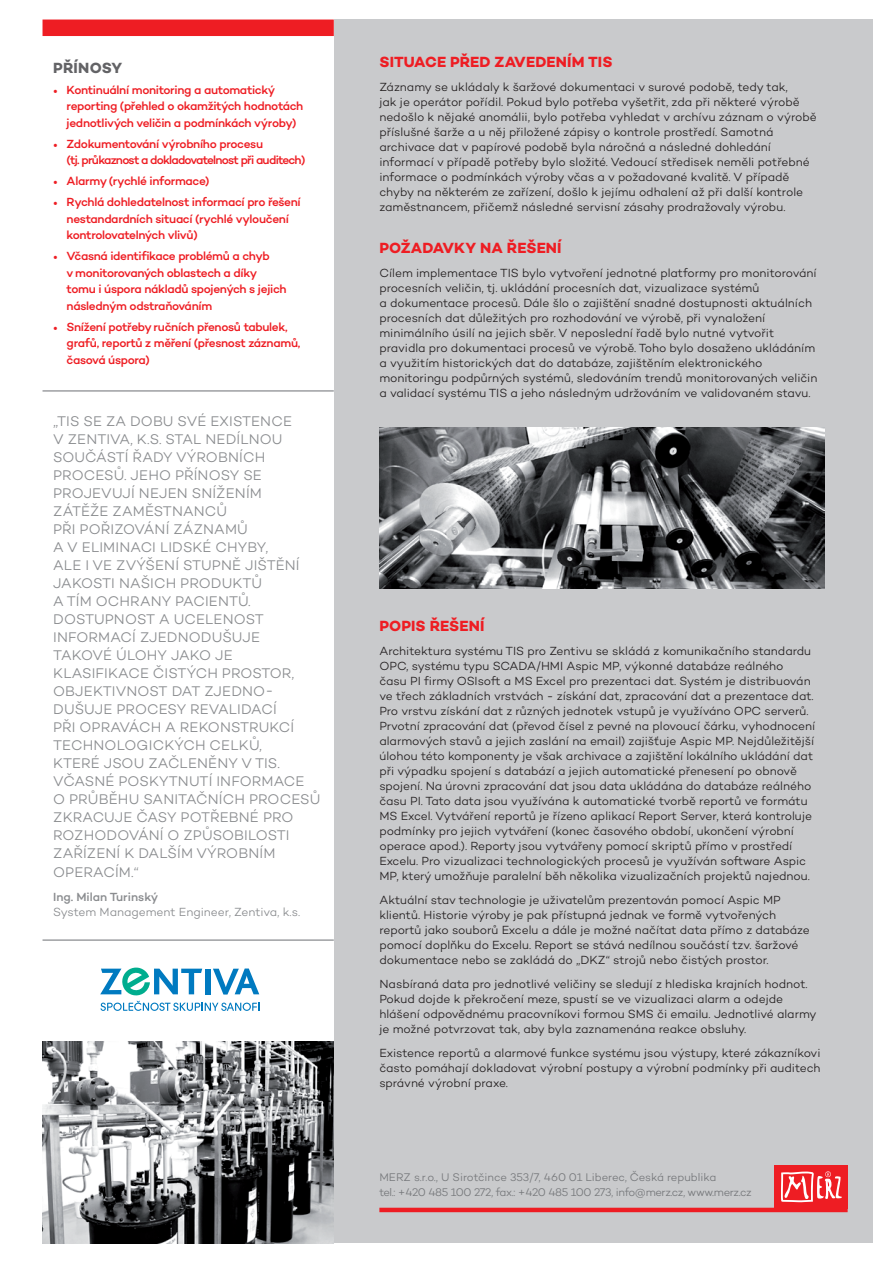
<style>
.page{position:relative;width:893px;height:1263px;background:#fff}
.page>*{position:absolute;margin:0;border:0;box-sizing:border-box;transform-origin:0 0}
.t1{font:700 15px "Campton";letter-spacing:.01em;color:#ee1d23}
.t2{font:700 15px "Campton";letter-spacing:.01em;color:#636366}
.t3{font:300 14.25px/18px "Campton";letter-spacing:.01em;color:#8a8c8f}
.t4{font:300 12px/15px "Campton";letter-spacing:-.005em;color:#231f20}
.t5{font:500 12px/16.5px "Campton";letter-spacing:-.03em;color:#ee1d23}
.t6{font:500 12px/16.5px "Campton";letter-spacing:-.06em;color:#ee1d23}
.t7{font:300 12px "Campton";color:#8a8c8f}
.t8{font:500 12px "Campton";color:#8a8c8f}
.t9{font:300 11.25px/15px "Campton";letter-spacing:-.03em;color:#76787b}
.s1{font-family:"Minion Pro"}
</style>
<div class="page">
<div style="left:334px;top:20px;width:539px;height:1223px;background:#c9cacc"></div>
<div style="left:43px;top:20px;width:291px;height:16px;background:#ee1d23"></div>
<hr style="left:379px;top:1208px;width:469px;height:4px;background:#ee1d23">
<div style="left:774px;top:1166px;width:74px;height:43px;background:#ee1d23"></div>
<svg style="left:781px;top:1171px;width:61px;height:31px"></svg>
<img style="left:43px;top:1042px;width:291px;height:201px">
<img style="left:379px;top:427px;width:446px;height:161px">
<hr style="left:43px;top:390px;width:291px;height:2px;background:#9d9fa2">
<hr style="left:43px;top:939px;width:291px;height:2px;background:#9d9fa2">
<svg style="left:100px;top:967px;width:159px;height:44px"></svg>
<p class="t2" style="left:53px;top:58px;width:71px">Přínosy</p>
<p class="t5" style="left:67px;top:81px;width:238px;text-indent:-14px"><span class="s1">•</span> Kontinuální monitoring a automatický reporting (přehled o okamžitých hodnotách jednotlivých veličin a podmínkách výroby)</p>
<p class="t6" style="left:67px;top:135px;width:240px;text-indent:-14px"><span class="s1">•</span> Zdokumentování výrobního procesu<br>(tj. průkaznost a dokladovatelnost při auditech)</p>
<p class="t5" style="left:53px;top:172px;width:158px"><span class="s1">•</span> Alarmy (rychlé informace)</p>
<p class="t5" style="left:67px;top:193px;width:236px;text-indent:-14px"><span class="s1">•</span> Rychlá dohledatelnost informací pro řešení nestandardních situací (rychlé vyloučení kontrolovatelných vlivů)</p>
<p class="t5" style="left:67px;top:247px;width:221px;text-indent:-14px"><span class="s1">•</span> Včasná identifikace problémů a chyb<br>v monitorovaných oblastech a díky tomu i úspora nákladů spojených s jejich následným odstraňováním</p>
<p class="t5" style="left:67px;top:318px;width:235px;text-indent:-14px"><span class="s1">•</span> Snížení potřeby ručních přenosů tabulek, grafů, reportů z měření (přesnost záznamů, časová úspora)</p>
<p class="t3" style="left:53px;top:412px;width:240px;text-indent:110px">u své existenc e v Zentiva, k.s. stal ned ílnou so učástí řady výrob</p>
<p class="t3" style="left:53px;top:412px;width:13px">„TIS</p>
<p class="t3" style="left:84px;top:412px;width:58px">se za dob</p>
<p class="t3" style="left:228px;top:448px;width:26px">ních</p>
<p class="t3" style="left:53px;top:466px;width:11px">proc</p>
<p class="t3" style="left:95px;top:466px;width:168px">esů. Jeho přínosy se</p>
<p class="t3" style="left:53px;top:484px;width:11px">proj</p>
<p class="t3" style="left:53px;top:484px;width:248px;text-indent:39px">evují nejen snížením zátěže zam ěstnanc ů<br>při po řizování záz nam ů<br>a v elim inac i lidské chyby, ale i ve zvýšení stupně j ištění jakosti našich prod</p>
<p class="t3" style="left:222px;top:574px;width:42px">uktů</p>
<p class="t3" style="left:53px;top:592px;width:212px;text-indent:87px">any pac ientů.<br>Dostupnost a uc elenost inform</p>
<p class="t3" style="left:53px;top:592px;width:55px">atím ochr</p>
<p class="t3" style="left:53px;top:628px;width:208px;text-indent:57px">ací zjednodušuje takové úloh</p>
<p class="t3" style="left:53px;top:646px;width:181px;text-align:right">y jako je<br>klasifikac e č istých pro</p>
<p class="t3" style="left:252px;top:664px;width:43px">stor,</p>
<p class="t3" style="left:53px;top:682px;width:222px;text-indent:31px">ektivnost dat zj ed no - dušuj e proc</p>
<p class="t3" style="left:53px;top:682px;width:11px">obj</p>
<p class="t3" style="left:159px;top:700px;width:120px">esy revalidac í</p>
<p class="t3" style="left:53px;top:718px;width:242px;text-indent:57px">avách a reko nstrukc í tech nolog</p>
<p class="t3" style="left:53px;top:718px;width:38px">při opr</p>
<p class="t3" style="left:53px;top:736px;width:210px;text-align:right">ických celků,<br>které jsou začleněny v TIS</p>
<p class="t3" style="left:277px;top:754px;width:4px">.</p>
<p class="t3" style="left:53px;top:772px;width:190px">Včasné poskytnutí inform</p>
<p class="t3" style="left:274px;top:772px;width:32px">ace</p>
<p class="t3" style="left:53px;top:790px;width:10px">opr</p>
<p class="t3" style="left:88px;top:790px;width:173px">ůběhu sanitačních proc</p>
<p class="t3" style="left:291px;top:790px;width:31px">esů</p>
<p class="t3" style="left:53px;top:808px;width:221px">z krac uj e časy potřeb né pro rozhodo</p>
<p class="t3" style="left:53px;top:826px;width:238px;text-indent:149px">ůsob ilosti zaříz ení k dalším výrob</p>
<p class="t3" style="left:129px;top:826px;width:48px">vání ozp</p>
<p class="t3" style="left:248px;top:844px;width:26px">ním</p>
<p class="t3" style="left:53px;top:863px;width:87px">operacím.“</p>
<p class="t8" style="left:53px;top:890px;width:107px">Ing. Milan Turinský</p>
<p class="t7" style="left:53px;top:905px;width:249px">System Management Engineer, Zentiva, k.s.</p>
<p class="t1" style="left:379px;top:53px;width:226px">Situace před zavedením TIS</p>
<p class="t4" style="left:379px;top:79px;width:439px">Záznamy se ukládaly k šaržové dokumentaci v surové podobě, tedy tak,<br>jak je operátor pořídil. Pokud bylo potřeba vyšetřit, zda při některé výrobě nedošlo k nějaké anomálii, bylo potřeba vyhledat v archívu záznam o výrobě příslušné šarže a u něj přiložené zápisy o kontrole prostředí. Samotná archivace dat v papírové podobě byla náročná a následné dohledání informací v případě potřeby bylo složité. Vedoucí středisek neměli potřebné informace o podmínkách výroby včas a v požadované kvalitě. V případě chyby na některém ze zařízení, došlo k jejímu odhalení až při další kontrole zaměstnancem, přičemž následné servisní zásahy prodražovaly výrobu.</p>
<p class="t1" style="left:379px;top:239px;width:22px">POŽADAVKY</p>
<p class="t1" style="left:480px;top:239px;width:37px">NA ŘEŠENÍ</p>
<p class="t4" style="left:379px;top:265px;width:128px">Cílem implementace TIS</p>
<p class="t4" style="left:379px;top:265px;width:440px;text-indent:143px">bylo vytvoření jednotné platformy pro monitorování procesních veličin, tj. ukládání procesních dat, vizualizace systémů<br>a dokumentace procesů. Dále šlo o zajištění snadné dostupnosti aktuálních procesních dat důležitých pro rozhodování ve výrobě, při vynaložení minimálního úsilí na jejich sběr. V neposlední řadě bylo nutné vytvořit pravidla pro dokumentaci procesů ve výrobě. Toho bylo dosaženo ukládáním a využitím historických dat do databáze, zajištěním elektronického monitoringu podpůrných systémů, sledováním trendů monitorovaných veličin a validací systému TIS</p>
<p class="t4" style="left:511px;top:385px;width:302px">a jeho následným udržováním ve validovaném stavu.</p>
<p class="t1" style="left:379px;top:617px;width:107px">Popis řešení</p>
<p class="t4" style="left:379px;top:643px;width:134px">Architektura systému TIS</p>
<p class="t4" style="left:379px;top:643px;width:437px;text-indent:148px">pro Zentivu se skládá z komunikačního standardu OPC, systému typu SCADA/HMI Aspic MP, výkonné databáze reálného<br>času PI firmy OSI soft a MS Excel pro prezentaci dat. Systém je distribuován ve třech základních vrstvách - získání dat, zpracování dat a prezentace dat.<br>Pro vrstvu získání dat z různých jednotek vstupů je využíváno OPC serverů.<br>Prvotní zpracování dat (převod čísel z pevné na plovoucí čárku, vyhodnocení alarmových stavů a jejich zaslání na email) zajišťuje Aspic MP. Nejdůležitější úlohou této komponenty je však archivace a zajištění lokálního ukládání dat při výpadku spojení s databází a jejich automatické přenesení po obnově spojení. Na úrovni zpracování dat jsou data ukládána do databáze reálného času PI. Tato data jsou využívána k automatické tvorbě reportů ve formátu MS Excel. Vytváření reportů je řízeno aplikací Report Server, která kontroluje podmínky pro jejich vytváření (konec časového období, ukončení výrobní operace apod.). Reporty jsou vytvářeny pomocí skriptů přímo v prostředí Excelu. Pro vizualizaci technologických procesů je využíván software Aspic MP, který umožňuje paralelní běh několika vizualizačních projektů najednou.</p>
<p class="t4" style="left:379px;top:892px;width:432px">Aktuální stav technologie je uživatelům prezentován pomocí Aspic MP klientů. Historie výroby je pak přístupná jednak ve formě vytvořených reportů jako souborů Excelu a dále je možné načítat data přímo z databáze pomocí doplňku do Excelu. Report se stává nedílnou součástí tzv. šaržové dokumentace nebo se zakládá do „DKZ“ strojů nebo čistých prostor.</p>
<p class="t4" style="left:379px;top:976px;width:439px">N asbíraná data pro jednotlivé veličiny se sledují z hlediska krajních hodnot.<br>Pokud dojde k překročení meze, spustí se ve vizualizaci alarm a odejde hlášení odpovědnému pracovníkovi formou SMS či emailu. Jednotlivé alarmy je možné potvrzovat tak, aby byla zaznamenána reakce obsluhy.</p>
<p class="t4" style="left:379px;top:1045px;width:443px;text-align:justify">Existence reportů a alarmové funkce systému jsou výstupy, které zákazníkovi často pomáhají dokladovat výrobní postupy a výrobní podmínky při auditech správné výrobní praxe.</p>
<p class="t9" style="left:379px;top:1169px;width:374px">ME RZ s.r.o., US irotčince 353/7, 460 01 Liberec, Česká republika<br>tel.: +420 485 100 272, fax.: +420 485 100 273, info@merz.cz, www.merz.cz</p>
</div>
